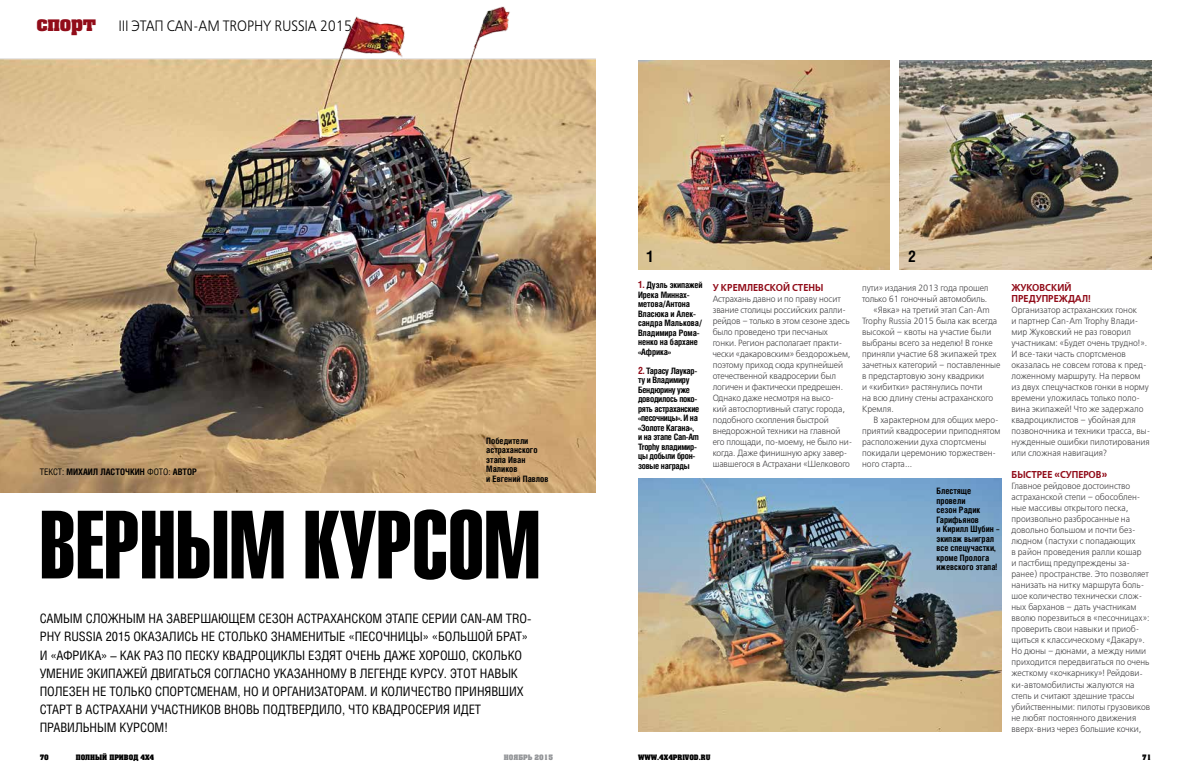
<style>
.page{position:relative;width:1191px;height:780px;background:#fff}
.page>*{position:absolute;margin:0;border:0;box-sizing:border-box;transform-origin:0 0}
.t1{font:95px "Helios Extra Compressed C";color:#000}
.t2{font:700 16px "Helios Cond C";color:#000}
.t3{font:15px "Free Set Light C";letter-spacing:-.01em;color:#000;scale:.89 1}
.t4{font:13px/18px "Helios Cond C";letter-spacing:-.005em;color:#000}
.t5{font:10px/11px "Free Set Demi C";color:#910c19;scale:.94 1}
.t6{font:9px/11px "Free Set Light C";color:#414042;scale:.94 1}
.t7{font:700 9px "Helios Cond C";color:#000}
.t8{font:9px "Free Set Light C";letter-spacing:-.02em;color:#414042;scale:.94 1}
.t9{font:700 8.8px/9.5px "Helios Cond C";letter-spacing:-.01em;color:#000}
.t10{font:700 8.8px/9.5px "Helios Cond C";letter-spacing:-.03em;color:#000}
.t11{font:7px "Adamant C";color:#000}
.t12{font:7px "Adamant C";color:#939598}
.s1{font-family:"Adamant C";font-size:20.2px;color:#910c19}
.s2{font-weight:400}
.s3{font-size:10px;color:#910c19}
</style>
<div class="page">
<img style="left:0;top:6px;width:595px;height:487px">
<img style="left:638px;top:60px;width:252px;height:209px">
<img style="left:899px;top:60px;width:252px;height:209px">
<img style="left:638px;top:478px;width:364px;height:253px">
<h3 class="t3" style="left:36px;top:18px;width:356px"><span class="s1">спорт</span> III ЭТАП CAN-AM TROPHY RUSSIA 2015</h3>
<p class="t9" style="left:486px;top:435px;width:64px">Победители астраханского этапа Иван<br>Маликов<br>и Евгений Павлов</p>
<p class="t7" style="left:40px;top:466px;width:159px"><span class="s2">ТЕКСТ:</span> МИХАИЛ ЛАСТОЧКИН <span class="s2">ФОТО:</span> АВТОР</p>
<h1 class="t1" style="left:40px;top:490px;width:502px">ВЕРНЫМ КУРСОМ</h1>
<p class="t4" style="left:40px;top:609px;width:493px">САМЫМ СЛОЖНЫМ НА ЗАВЕРШАЮЩЕМ СЕЗОН АСТРАХАНСКОМ ЭТАПЕ СЕРИИ CAN-AM TRO-PHY RUSSIA 2015 ОКАЗАЛИСЬ НЕ СТОЛЬКО ЗНАМЕНИТЫЕ «ПЕСОЧНИЦЫ» «БОЛЬШОЙ БРАТ» И «АФРИКА» – КАК РАЗ ПО ПЕСКУ КВАДРОЦИКЛЫ ЕЗДЯТ ОЧЕНЬ ДАЖЕ ХОРОШО, СКОЛЬКО УМЕНИЕ ЭКИПАЖЕЙ ДВИГАТЬСЯ СОГЛАСНО УКАЗАННОМУ В ЛЕГЕНДЕ КУРСУ. ЭТОТ НАВЫК ПОЛЕЗЕН НЕ ТОЛЬКО СПОРТСМЕНАМ, НО И ОРГАНИЗАТОРАМ. И КОЛИЧЕСТВО ПРИНЯВШИХ СТАРТ В АСТРАХАНИ УЧАСТНИКОВ ВНОВЬ ПОДТВЕРДИЛО, ЧТО КВАДРОСЕРИЯ ИДЕТ ПРАВИЛЬНЫМ КУРСОМ!</p>
<h2 class="t2" style="left:646px;top:247px;width:9px">1</h2>
<h2 class="t2" style="left:908px;top:247px;width:10px">2</h2>
<p class="t9" style="left:638px;top:280px;width:66px"><span class="s3">1.</span> Дуэль экипажей<br>Ирека Миннах&shy;метова/Антона<br>Власюка и Алек&shy;сандра Малькова/<br>Владимира Рома&shy;ненко на бархане «Африка»</p>
<p class="t10" style="left:638px;top:366px;width:63px"><span class="s3">2.</span> Тарасу Лаукар&shy;ту и Владимиру<br>Бендюрину уже доводилось поко&shy;рять астраханские «песочницы». И на «Золоте Кагана», и на этапе Can-Am<br>Trophy владимир&shy;цы добыли брон&shy;зовые награды</p>
<p class="t5" style="left:712px;top:282px;width:119px">У КРЕМЛЕВСКОЙ СТЕНЫ</p>
<p class="t6" style="left:712px;top:294px;width:150px">Астрахань давно и по праву носит звание столицы российских ралли&shy;рейдов – только в этом сезоне здесь было проведено три песчаных гонки. Регион располагает практи&shy;чески «дакаровским» бездорожьем, поэтому приход сюда крупнейшей отечественной квадросерии был логичен и фактически предрешен.<br>Однако даже несмотря на высо-<br>кий автоспортивный статус города, подобного скопления быстрой внедорожной техники на главной его площади, по-моему, не было ни&shy;когда. Даже финишную арку завер&shy;шавшегося в Астрахани «Шелкового</p>
<p class="t6" style="left:862px;top:283px;width:136px">пути» издания 2013 года прошел</p>
<p class="t6" style="left:862px;top:294px;width:135px">только 61 гоночный автомобиль.</p>
<p class="t6" style="left:873px;top:305px;width:125px">«Явка» на третий этап Can-Am</p>
<p class="t6" style="left:862px;top:316px;width:145px">Trophy Russia 2015 была как всегда</p>
<p class="t6" style="left:862px;top:327px;width:139px">высокой – квоты на участие были</p>
<p class="t6" style="left:862px;top:338px;width:140px">выбраны всего за неделю! В гонке</p>
<p class="t6" style="left:862px;top:349px;width:144px">приняли участие 68 экипажей трех</p>
<p class="t6" style="left:862px;top:360px;width:149px">зачетных категорий – поставленные</p>
<p class="t6" style="left:862px;top:371px;width:131px">в предстартовую зону квадрики</p>
<p class="t6" style="left:862px;top:382px;width:130px">и «кибитки» растянулись почти</p>
<p class="t6" style="left:862px;top:393px;width:141px">на всю длину стены астраханского</p>
<p class="t6" style="left:862px;top:404px;width:35px">Кремля.</p>
<p class="t6" style="left:873px;top:415px;width:135px">В характерном для общих меро-</p>
<p class="t6" style="left:862px;top:426px;width:149px">приятий квадросерии приподнятом</p>
<p class="t6" style="left:862px;top:437px;width:134px">расположении духа спортсмены</p>
<p class="t6" style="left:862px;top:448px;width:144px">покидали церемонию торжествен-</p>
<p class="t8" style="left:862px;top:459px;width:55px">ного старта...</p>
<p class="t9" style="left:936px;top:486px;width:65px">Блестяще провели<br>сезон Радик<br>Гарифьянов<br>и Кирилл Шубин – экипаж выиграл все спецучастки, кроме Пролога ижевского этапа!</p>
<p class="t5" style="left:1011px;top:282px;width:86px">ЖУКОВСКИЙ<br>ПРЕДУПРЕЖДАЛ!</p>
<p class="t6" style="left:1011px;top:305px;width:149px">Организатор астраханских гонок<br>и партнер Can-Am Trophy Влади&shy;мир Жуковский не раз говорил участникам: «Будет очень трудно!».<br>И все-таки часть спортсменов оказалась не совсем готова к пред&shy;ложенному маршруту. На первом из двух спецучастков гонки в норму времени уложилась только поло&shy;вина экипажей! Что же задержало квадроциклистов – убойная для позвоночника и техники трасса, вы&shy;нужденные ошибки пилотирования или сложная навигация?</p>
<p class="t5" style="left:1011px;top:469px;width:103px">БЫСТРЕЕ «СУПЕРОВ»</p>
<p class="t6" style="left:1011px;top:481px;width:149px">Главное рейдовое достоинство астраханской степи – обособлен&shy;ные массивы открытого песка, произвольно разбросанные на довольно большом и почти без&shy;людном (пастухи с попадающих<br>в район проведения ралли кошар<br>и пастбищ предупреждены за&shy;ранее) пространстве. Это позволяет нанизать на нитку маршрута боль&shy;шое количество технически слож&shy;ных барханов – дать участникам вволю порезвиться в «песочницах»: проверить свои навыки и приоб&shy;щиться к классическому «Дакару».<br>Но дюны – дюнами, а между ними приходится передвигаться по очень жесткому «кочкарнику»! Рейдови&shy;ки-автомобилисты жалуются на степь и считают здешние трассы убийственными: пилоты грузовиков не любят постоянного движения вверх-вниз через большие кочки,</p>
<p class="t11" style="left:40px;top:752px;width:11px">70</p>
<p class="t11" style="left:76px;top:752px;width:80px">ПОЛНЫЙ ПРИВОД 4Х4</p>
<p class="t12" style="left:504px;top:752px;width:50px">НОЯБРЬ 2015</p>
<p class="t11" style="left:638px;top:752px;width:74px">WWW.4X4PRIVOD.RU</p>
<p class="t11" style="left:1142px;top:752px;width:11px">71</p>
</div>
